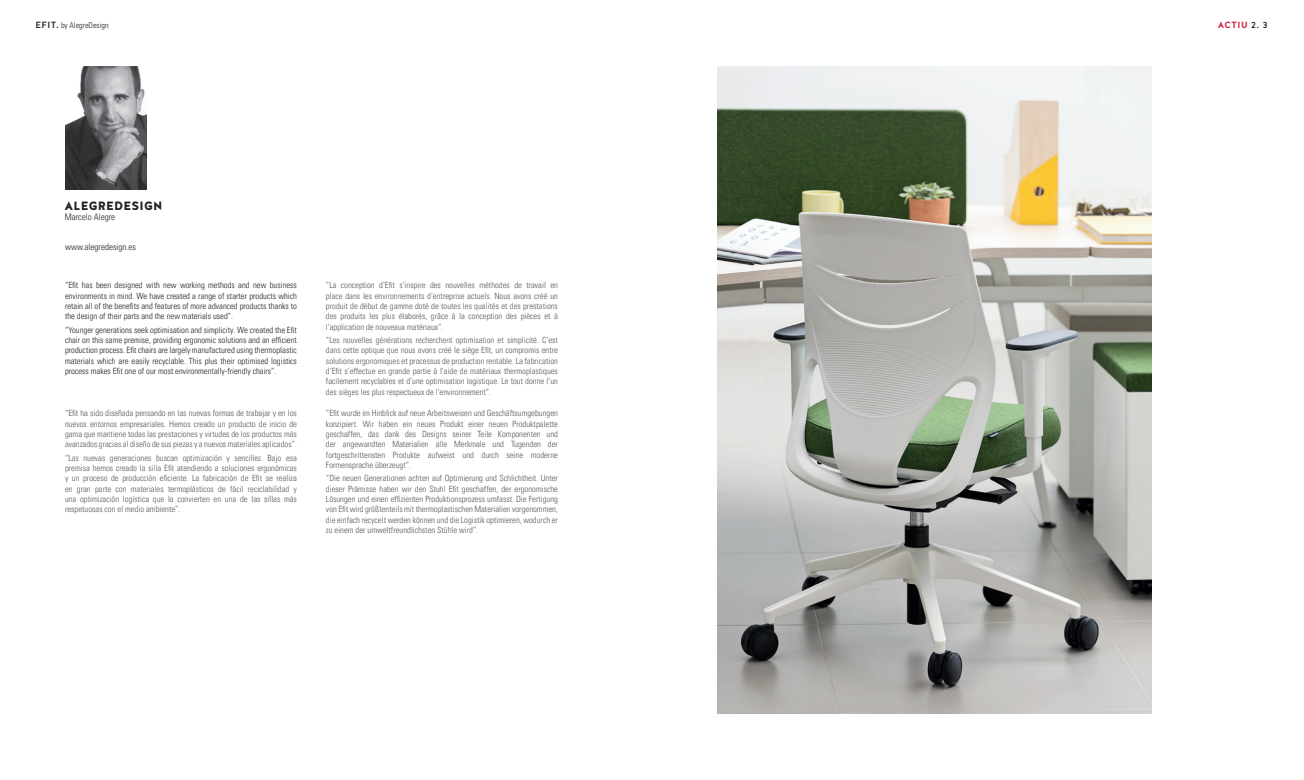
<style>
.page{position:relative;width:1304px;height:780px;background:#fff}
.page>*{position:absolute;margin:0;border:0;box-sizing:border-box;transform-origin:0 0}
.t1{font:900 12px "Halis GR";letter-spacing:.025em;color:#231f20}
.t2{font:9px "Univers Com 47 Light Cond";color:#231f20}
.t3{font:700 9px "Halis GR";letter-spacing:.05em;color:#d41f48}
.t4{font:8.6px/10.3px "Univers Com 47 Light Cond";color:#57585a;text-align:justify}
.t5{font:8.6px/10.3px "Univers Com 47 Light Cond";color:#231f20;text-align:justify}
.t6{font:300 condensed 8px "Univers";color:#231f20}
.s1{font-family:"Halis GR S Medium";font-weight:400;font-stretch:normal;font-size:9px}
.s2{font-family:"Halis GR S Medium";font-weight:400;color:#231f20}
</style>
<div class="page">
<img style="left:717px;top:67px;width:435px;height:646px">
<img style="left:65px;top:67px;width:81px;height:123px">
<p class="t6" style="left:35px;top:20px;width:75px"><span class="s1">EFIT.</span> by AlegreDesign</p>
<p class="t3" style="left:1218px;top:19px;width:51px">ACTIU <span class="s2">2. 3</span></p>
<h1 class="t1" style="left:64px;top:198px;width:100px">ALEGREDESIGN</h1>
<p class="t2" style="left:65px;top:212px;width:52px">Marcelo Alegre</p>
<p class="t2" style="left:65px;top:242px;width:73px">www.alegredesign.es</p>
<p class="t5" style="left:65px;top:280px;width:233px">“Efit has been designed with new working methods and new business environments in mind. We have created a range of starter products which retain all of the benefits and features of more advanced products thanks to the design of their parts and the new materials used”.</p>
<p class="t5" style="left:65px;top:324px;width:233px">“Younger generations seek optimisation and simplicity. We created the Efit chair on this same premise, providing ergonomic solutions and an efficient production process. Efit chairs are largely manufactured using thermoplastic materials which are easily recyclable. This plus their optimised logistics process makes Efit one of our most environmentally-friendly chairs”.</p>
<p class="t4" style="left:65px;top:408px;width:233px">“Efit ha sido diseñada pensando en las nuevas formas de trabajar y en los nuevos entornos empresariales. Hemos creado un producto de inicio de gama que mantiene todas las prestaciones y virtudes de los productos más avanzados gracias al diseño de sus piezas y a nuevos materiales aplicados”.</p>
<p class="t4" style="left:65px;top:452px;width:233px">“Las nuevas generaciones buscan optimización y sencillez. Bajo esa premisa hemos creado la silla Efit atendiendo a soluciones ergonómicas y un proceso de producción eficiente. La fabricación de Efit se realiza en gran parte con materiales termoplásticos de fácil reciclabilidad y una optimización logística que la convierten en una de las sillas más respetuosas con el medio ambiente”.</p>
<p class="t4" style="left:326px;top:280px;width:233px">“La conception d’Efit s’inspire des nouvelles méthodes de travail en place dans les environnements d’entreprise actuels. Nous avons créé un produit de début de gamme doté de toutes les qualités et des prestations des produits les plus élaborés, grâce à la conception des pièces et à l’application de nouveaux matériaux”.</p>
<p class="t4" style="left:326px;top:335px;width:233px">“Les nouvelles générations recherchent optimisation et simplicité. C’est dans cette optique que nous avons créé le siège Efit, un compromis entre solutions ergonomiques et processus de production rentable. La fabrication d’Efit s’effectue en grande partie à l’aide de matériaux thermoplastiques facilement recyclables et d’une optimisation logistique. Le tout donne l’un des sièges les plus respectueux de l’environnement”.</p>
<p class="t4" style="left:326px;top:408px;width:233px">“Efit wurde im Hinblick auf neue Arbeitsweisen und Geschäftsumgebungen konzipiert. Wir haben ein neues Produkt einer neuen Produktpalette geschaffen, das dank des Designs seiner Teile Komponenten und der angewandten Materialien alle Merkmale und Tugenden der fortgeschrittensten Produkte aufweist und durch seine moderne Formensprache überzeugt”.</p>
<p class="t4" style="left:326px;top:473px;width:233px">“Die neuen Generationen achten auf Optimierung und Schlichtheit. Unter dieser Prämisse haben wir den Stuhl Efit geschaffen, der ergonomische Lösungen und einen effizienten Produktionsprozess umfasst. Die Fertigung von Efit wird größtenteils mit thermoplastischen Materialien vorgenommen, die einfach recycelt werden können und die Logistik optimieren, wodurch er zu einem der umweltfreundlichsten Stühle wird”.</p>
</div>
